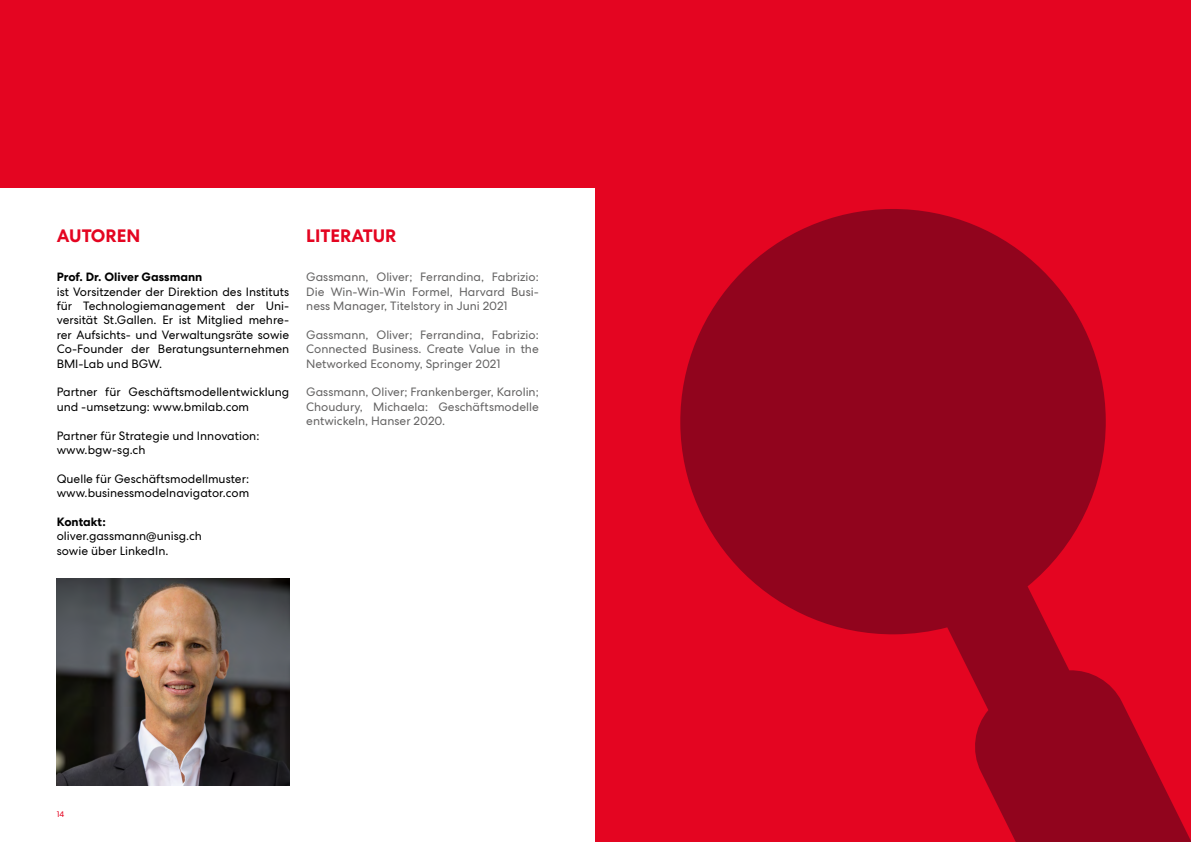
<style>
.page{position:relative;width:1191px;height:842px;background:#fff}
.page>*{position:absolute;margin:0;border:0;box-sizing:border-box;transform-origin:0 0}
.t1{font:700 18px "Centra No 2";color:#e40521}
.t2{font:12px/14.4px "Centra No 2";color:#000}
.t3{font:12px/14.4px "Centra No 2";color:#646363;text-align:justify}
.t4{font:700 12px "Centra No 2";color:#000}
.t5{font:8px "Centra No 2";color:#e40521}
</style>
<div class="page">
<div style="left:0;top:0;width:604px;height:187px;background:#e40521"></div>
<div style="left:595px;top:0;width:596px;height:842px;background:#e40521"></div>
<img style="left:57px;top:578px;width:232px;height:207px">
<svg style="left:680px;top:209px;width:511px;height:633px;fill:#91041d"></svg>
<h1 class="t1" style="left:57px;top:225px;width:85px">AUTOREN</h1>
<p class="t4" style="left:57px;top:270px;width:147px">Prof. Dr. Oliver Gassmann</p>
<p class="t2" style="left:57px;top:284px;width:234px;text-align:justify">ist Vorsitzender der Direktion des Instituts für Technologiemanagement der Uni&shy;versität St.Gallen. Er ist Mitglied mehre&shy;rer Aufsichts- und Verwaltungsräte sowie Co-Founder der Beratungsunternehmen BMI-Lab und BGW.</p>
<p class="t2" style="left:57px;top:385px;width:234px">Partner für Geschäftsmodellentwicklung und -umsetzung: www.bmilab.com</p>
<p class="t2" style="left:57px;top:428px;width:204px">Partner für Strategie und Innovation: www.bgw-sg.ch</p>
<p class="t2" style="left:57px;top:471px;width:194px">Quelle für Geschäftsmodellmuster: www.businessmodelnavigator.com</p>
<p class="t4" style="left:57px;top:515px;width:51px">Kontakt:</p>
<p class="t2" style="left:57px;top:529px;width:147px">oliver.gassmann@unisg.ch sowie über LinkedIn.</p>
<h1 class="t1" style="left:306px;top:225px;width:92px">LITERATUR</h1>
<p class="t3" style="left:306px;top:270px;width:234px">Gassmann, Oliver; Ferrandina, Fabrizio:<br>Die Win-Win-Win Formel, Harvard Busi&shy;ness Manager, Titelstory in Juni 2021</p>
<p class="t3" style="left:306px;top:327px;width:234px">Gassmann, Oliver; Ferrandina, Fabrizio:<br>Connected Business. Create Value in the Networked Economy, Springer 2021</p>
<p class="t3" style="left:306px;top:385px;width:234px">Gassmann, Oliver; Frankenberger, Karolin; Choudury, Michaela: Geschäftsmodelle entwickeln, Hanser 2020.</p>
<p class="t5" style="left:57px;top:809px;width:9px">14</p>
</div>
